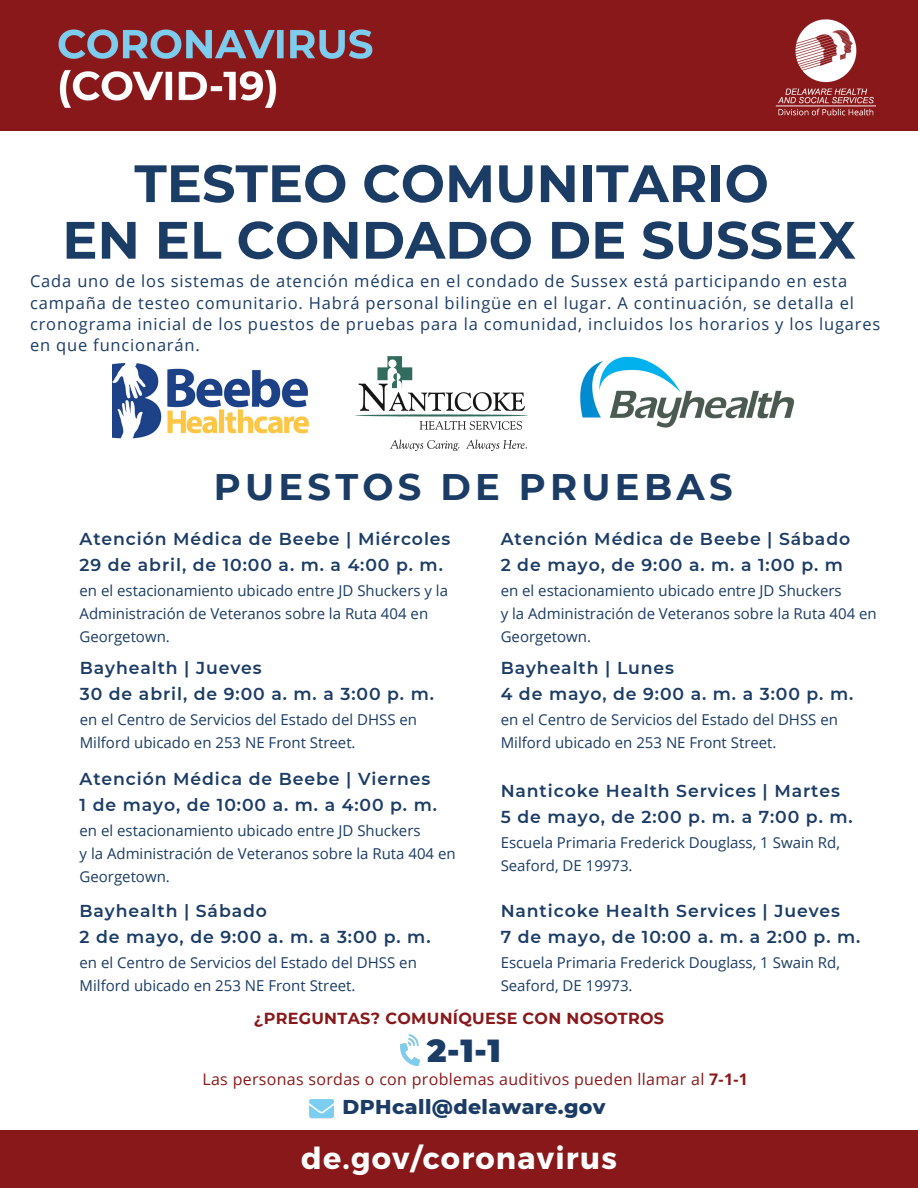
<style>
.page{position:relative;width:918px;height:1188px;background:#fff}
.page>*{position:absolute;margin:0;border:0;box-sizing:border-box;transform-origin:0 0}
.t1{font:700 52.5px/56.6px "Montserrat";color:#1b3c65;text-align:center}
.t2{font:700 36.9px "Montserrat";letter-spacing:.115em;color:#1b3c65}
.t3{font:900 31.8px "Montserrat";color:#1b3c65}
.t4{font:700 30.3px "Montserrat";letter-spacing:.04em;color:#fff}
.t5{font:800 20.4px "Montserrat";letter-spacing:.02em;color:#1b3c65}
.t6{font:600 17.25px/25.7px "Montserrat";letter-spacing:.05em;color:#1b3c65}
.t7{font:16.5px/21.1px "Open Sans";letter-spacing:.05em;color:#1b3c65}
.t8{font:15.9px "Open Sans";letter-spacing:.02em;color:#89181a}
.t9{font:700 15.9px "Montserrat";letter-spacing:.02em;color:#89181a}
.t10{font:15px/23.1px "Open Sans";color:#1b3c65}
.s1{font-weight:700}
</style>
<div class="page">
<div style="left:0;top:0;width:918px;height:131px;background:#89181a"></div>
<div style="left:0;top:1130px;width:918px;height:58px;background:#89181a"></div>
<img style="left:400px;top:1035px;width:20px;height:31px">
<img style="left:309px;top:1099px;width:25px;height:20px">
<img style="left:58px;top:29px;width:315px;height:79px">
<img style="left:775px;top:19px;width:105px;height:97px">
<img style="left:113px;top:363px;width:196px;height:76px">
<img style="left:356px;top:357px;width:172px;height:93px">
<img style="left:580px;top:356px;width:215px;height:72px">
<h1 class="t1" style="left:62px;top:155px;width:795px">TESTEO COMUNITARIO<br>EN EL CONDADO DE SUSSEX</h1>
<p class="t7" style="left:30px;top:270px;width:852px">Cada uno de los sistemas de atención médica en el condado de Sussex está participando en esta campaña de testeo comunitario. Habrá personal bilingüe en el lugar. A continuación, se detalla el cronograma inicial de los puestos de pruebas para la comunidad, incluidos los horarios y los lugares en que funcionarán.</p>
<h2 class="t2" style="left:214px;top:464px;width:520px">PUESTOS DE PRUEBAS</h2>
<p class="t6" style="left:80px;top:526px;width:372px">Atención Médica de Beebe | Miércoles<br>29 de abril, de 10:00 a. m. a 4:00 p. m.</p>
<p class="t10" style="left:80px;top:579px;width:370px">en el estacionamiento ubicado entre JD Shuckers y la<br>Administración de Veteranos sobre la Ruta 404 en<br>Georgetown.</p>
<p class="t6" style="left:80px;top:655px;width:356px">Bayhealth | Jueves<br>30 de abril, de 9:00 a. m. a 3:00 p. m.</p>
<p class="t10" style="left:80px;top:708px;width:339px">en el Centro de Servicios del Estado del DHSS en<br>Milford ubicado en 253 NE Front Street.</p>
<p class="t6" style="left:501px;top:526px;width:351px">Atención Médica de Beebe | Sábado<br>2 de mayo, de 9:00 a. m. a 1:00 p. m</p>
<p class="t10" style="left:501px;top:579px;width:378px">en el estacionamiento ubicado entre JD Shuckers<br>y la Administración de Veteranos sobre la Ruta 404 en<br>Georgetown.</p>
<p class="t6" style="left:501px;top:655px;width:354px">Bayhealth | Lunes<br>4 de mayo, de 9:00 a. m. a 3:00 p. m.</p>
<p class="t10" style="left:501px;top:708px;width:339px">en el Centro de Servicios del Estado del DHSS en<br>Milford ubicado en 253 NE Front Street.</p>
<p class="t6" style="left:80px;top:766px;width:359px">Atención Médica de Beebe | Viernes<br>1 de mayo, de 10:00 a. m. a 4:00 p. m.</p>
<p class="t10" style="left:80px;top:819px;width:378px">en el estacionamiento ubicado entre JD Shuckers<br>y la Administración de Veteranos sobre la Ruta 404 en<br>Georgetown.</p>
<p class="t6" style="left:80px;top:898px;width:352px">Bayhealth | Sábado<br>2 de mayo, de 9:00 a. m. a 3:00 p. m.</p>
<p class="t10" style="left:80px;top:950px;width:339px">en el Centro de Servicios del Estado del DHSS en<br>Milford ubicado en 253 NE Front Street.</p>
<p class="t6" style="left:501px;top:778px;width:354px">Nanticoke Health Services | Martes<br>5 de mayo, de 2:00 p. m. a 7:00 p. m.</p>
<p class="t10" style="left:501px;top:830px;width:341px">Escuela Primaria Frederick Douglass, 1 Swain Rd,<br>Seaford, DE 19973.</p>
<p class="t6" style="left:501px;top:898px;width:361px">Nanticoke Health Services | Jueves<br>7 de mayo, de 10:00 a. m. a 2:00 p. m.</p>
<p class="t10" style="left:501px;top:950px;width:341px">Escuela Primaria Frederick Douglass, 1 Swain Rd,<br>Seaford, DE 19973.</p>
<p class="t9" style="left:254px;top:1009px;width:412px">¿PREGUNTAS? COMUNÍQUESE CON NOSOTROS</p>
<h3 class="t3" style="left:427px;top:1031px;width:75px">2-1-1</h3>
<h3 class="t5" style="left:343px;top:1094px;width:265px">DPHcall@delaware.gov</h3>
<p class="t8" style="left:202px;top:1068px;width:547px">Las personas sordas o con problemas auditivos pueden llamar al <span class="s1">7-1-1</span></p>
<h3 class="t4" style="left:301px;top:1139px;width:317px">de.gov/coronavirus</h3>
</div>
